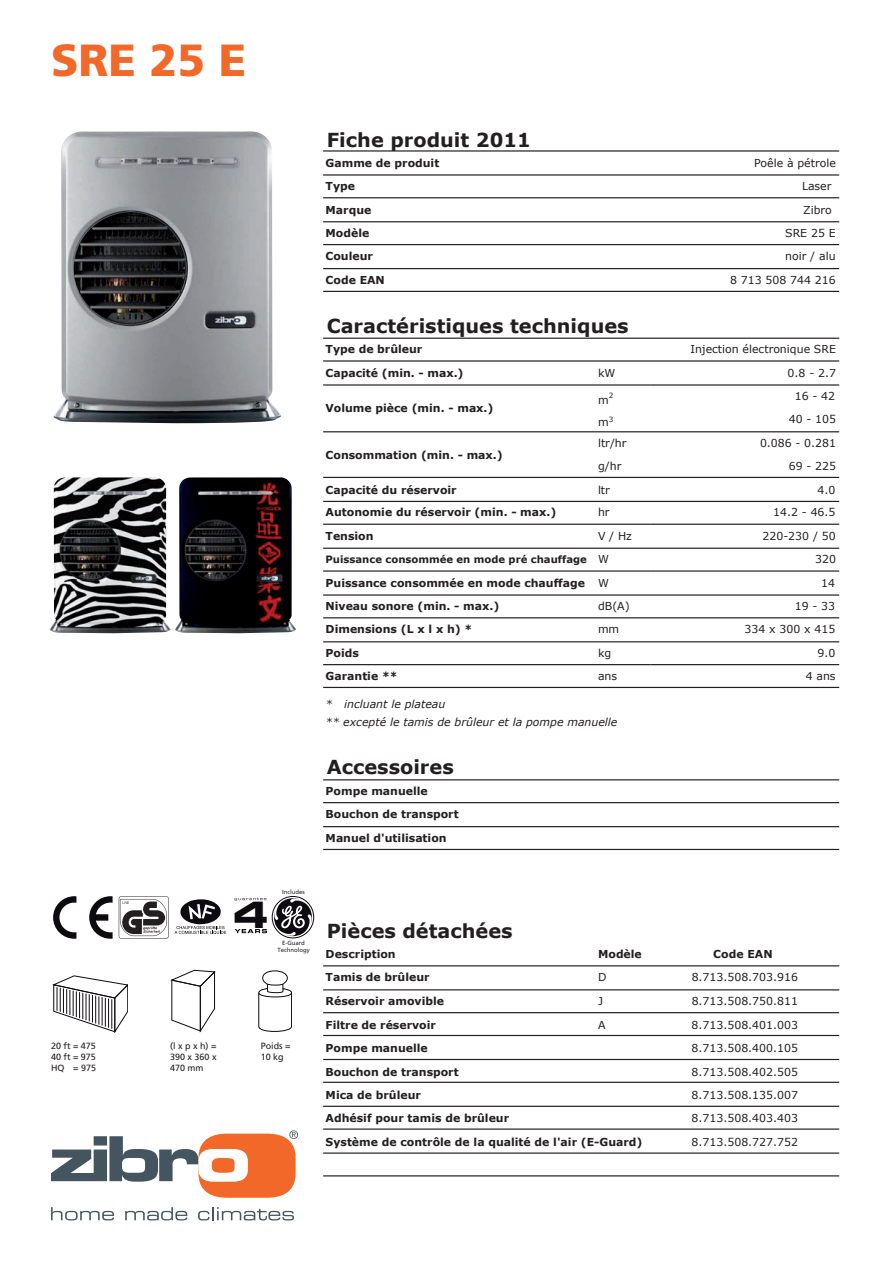
<style>
.page{position:relative;width:893px;height:1263px;background:#fff}
.page>*{position:absolute;margin:0;border:0;box-sizing:border-box;transform-origin:0 0}
.t1{font:900 45px "Frutiger";color:#f26829}
.t2{font:36.45px "Eurostile LT Std Bold Ex 2";color:#0e0b10}
.t3{font:700 19.35px "Verdana";color:#231f20}
.t4{font:700 10.95px/22.8px "Verdana";color:#231f20}
.t5{font:10.95px/22.8px "Verdana";color:#231f20}
.t6{font:italic 10.95px "Verdana";color:#231f20}
.t7{font:700 10.05px "Verdana";color:#231f20}
.t8{font:9px/10.8px "Frutiger";color:#231f20;text-align:justify}
.t9{font:7.2px "Verdana";color:#231f20}
.t10{font:6px/7.2px "Frutiger";color:#231f20;text-align:center}
.s1{font-weight:400;font-size:10.95px}
.s2{font-weight:400}
</style>
<div class="page">
<svg style="left:51px;top:1130px;width:247px;height:68px"></svg>
<svg style="left:51px;top:1207px;width:63px;height:13px"></svg>
<svg style="left:125px;top:1207px;width:62px;height:13px"></svg>
<svg style="left:198px;top:1207px;width:96px;height:13px"></svg>
<svg style="left:323px;top:150px;width:516px;height:2px"></svg>
<svg style="left:323px;top:174px;width:516px;height:2px"></svg>
<svg style="left:323px;top:197px;width:516px;height:1px"></svg>
<svg style="left:323px;top:221px;width:516px;height:1px"></svg>
<svg style="left:323px;top:244px;width:516px;height:1px"></svg>
<svg style="left:323px;top:268px;width:516px;height:1px"></svg>
<svg style="left:323px;top:291px;width:516px;height:1px"></svg>
<svg style="left:323px;top:338px;width:516px;height:1px"></svg>
<svg style="left:323px;top:360px;width:516px;height:2px"></svg>
<svg style="left:323px;top:384px;width:516px;height:2px"></svg>
<svg style="left:323px;top:431px;width:516px;height:1px"></svg>
<svg style="left:323px;top:477px;width:516px;height:1px"></svg>
<svg style="left:323px;top:501px;width:516px;height:1px"></svg>
<svg style="left:323px;top:524px;width:516px;height:1px"></svg>
<svg style="left:323px;top:548px;width:516px;height:1px"></svg>
<svg style="left:323px;top:570px;width:516px;height:2px"></svg>
<svg style="left:323px;top:594px;width:516px;height:2px"></svg>
<svg style="left:323px;top:617px;width:516px;height:1px"></svg>
<svg style="left:323px;top:641px;width:516px;height:1px"></svg>
<svg style="left:323px;top:664px;width:516px;height:1px"></svg>
<svg style="left:323px;top:687px;width:516px;height:1px"></svg>
<svg style="left:323px;top:779px;width:516px;height:1px"></svg>
<svg style="left:323px;top:802px;width:516px;height:1px"></svg>
<svg style="left:323px;top:826px;width:516px;height:1px"></svg>
<svg style="left:323px;top:849px;width:516px;height:1px"></svg>
<svg style="left:323px;top:965px;width:516px;height:1px"></svg>
<svg style="left:323px;top:989px;width:516px;height:1px"></svg>
<svg style="left:323px;top:1012px;width:516px;height:1px"></svg>
<svg style="left:323px;top:1035px;width:516px;height:1px"></svg>
<svg style="left:323px;top:1059px;width:516px;height:1px"></svg>
<svg style="left:323px;top:1082px;width:516px;height:1px"></svg>
<svg style="left:323px;top:1106px;width:516px;height:1px"></svg>
<svg style="left:323px;top:1128px;width:516px;height:2px"></svg>
<svg style="left:323px;top:1152px;width:516px;height:2px"></svg>
<svg style="left:323px;top:1175px;width:516px;height:1px"></svg>
<img style="left:53px;top:131px;width:228px;height:292px">
<svg style="left:258px;top:970px;width:34px;height:62px"></svg>
<svg style="left:171px;top:970px;width:44px;height:62px"></svg>
<svg style="left:53px;top:975px;width:75px;height:57px"></svg>
<hr style="left:108px;top:998px;width:1px;height:30px;background:#0e0b10">
<hr style="left:111px;top:999px;width:1px;height:30px;background:#0e0b10">
<svg style="left:175px;top:899px;width:51px;height:35px"></svg>
<svg style="left:119px;top:896px;width:50px;height:43px"></svg>
<svg style="left:53px;top:896px;width:23px;height:43px"></svg>
<svg style="left:89px;top:896px;width:24px;height:43px"></svg>
<svg style="left:234px;top:896px;width:80px;height:42px"></svg>
<img style="left:49px;top:477px;width:122px;height:156px">
<img style="left:175px;top:477px;width:121px;height:156px">
<h1 class="t1" style="left:51px;top:33px;width:197px">SRE 25 E</h1>
<h3 class="t3" style="left:327px;top:126px;width:206px">Fiche produit 2011</h3>
<p class="t4" style="left:326px;top:152px;width:115px">Gamme de produit<br>Type</p>
<p class="t4" style="left:326px;top:198px;width:47px">Marque</p>
<p class="t4" style="left:326px;top:221px;width:49px">Modèle<br>Couleur</p>
<p class="t4" style="left:326px;top:268px;width:61px">Code EAN</p>
<h3 class="t3" style="left:327px;top:312px;width:303px">Caractéristiques techniques</h3>
<p class="t5" style="left:802px;top:152px;width:35px;text-indent:-48px">Poêle à pétrole<br>Laser</p>
<p class="t5" style="left:785px;top:198px;width:52px;text-indent:18px">Zibro<br>SRE 25 E noir / alu</p>
<p class="t5" style="left:730px;top:268px;width:107px">8 713 508 744 216</p>
<p class="t4" style="left:326px;top:337px;width:139px;line-height:24px">Type de brûleur<br>Capacité (min. - max.)</p>
<p class="t4" style="left:326px;top:396px;width:169px">Volume pièce (min. - max.)</p>
<p class="t4" style="left:326px;top:443px;width:179px">Consommation (min. - max.)</p>
<p class="t5" style="left:690px;top:338px;width:147px">Injection électronique SRE</p>
<p class="t5" style="left:598px;top:362px;width:19px">kW</p>
<p class="t5" style="left:788px;top:362px;width:50px">0.8 - 2.7</p>
<p class="t5" style="left:598px;top:388px;width:12px">m</p>
<p class="t9" style="left:609px;top:390px;width:6px">2</p>
<p class="t5" style="left:795px;top:384px;width:42px">16 - 42</p>
<p class="t5" style="left:598px;top:411px;width:17px">m<sup>3</sup></p>
<p class="t5" style="left:789px;top:407px;width:49px">40 - 105</p>
<p class="t5" style="left:598px;top:431px;width:30px">ltr/hr</p>
<p class="t5" style="left:760px;top:431px;width:78px">0.086 - 0.281</p>
<p class="t5" style="left:598px;top:454px;width:25px">g/hr</p>
<p class="t5" style="left:789px;top:454px;width:49px">69 - 225</p>
<p class="t4" style="left:326px;top:478px;width:133px">Capacité du réservoir</p>
<p class="t5" style="left:598px;top:478px;width:13px">ltr</p>
<p class="t5" style="left:818px;top:478px;width:19px">4.0</p>
<p class="t4" style="left:326px;top:501px;width:232px">Autonomie du réservoir (min. - max.)</p>
<p class="t5" style="left:598px;top:501px;width:13px">hr</p>
<p class="t5" style="left:773px;top:501px;width:64px">14.2 - 46.5</p>
<p class="t4" style="left:326px;top:525px;width:49px">Tension</p>
<p class="t5" style="left:598px;top:525px;width:35px">V/Hz</p>
<p class="t5" style="left:762px;top:525px;width:75px">220-230 / 50</p>
<p class="t7" style="left:326px;top:552px;width:285px">Puissance consommée en mode pré chauffage <span class="s1">W</span></p>
<p class="t5" style="left:815px;top:548px;width:22px">320</p>
<p class="t4" style="left:326px;top:572px;width:285px">Puissance consommée en mode chauffage <span class="s2">W</span></p>
<p class="t5" style="left:821px;top:572px;width:15px">14</p>
<p class="t4" style="left:326px;top:594px;width:175px">Niveau sonore (min. - max.)</p>
<p class="t5" style="left:598px;top:594px;width:33px">dB(A)</p>
<p class="t5" style="left:795px;top:594px;width:42px">19 - 33</p>
<p class="t4" style="left:326px;top:617px;width:148px">Dimensions (L x l x h) *</p>
<p class="t5" style="left:598px;top:617px;width:23px">mm</p>
<p class="t5" style="left:744px;top:617px;width:92px">334 x 300 x 415</p>
<p class="t4" style="left:326px;top:641px;width:35px">Poids</p>
<p class="t5" style="left:598px;top:641px;width:15px">kg</p>
<p class="t5" style="left:818px;top:641px;width:19px">9.0</p>
<p class="t4" style="left:326px;top:664px;width:74px">Garantie **</p>
<p class="t5" style="left:598px;top:664px;width:21px">ans</p>
<p class="t5" style="left:806px;top:664px;width:31px">4 ans</p>
<p class="t6" style="left:326px;top:697px;width:121px">* incluant le plateau</p>
<p class="t6" style="left:326px;top:715px;width:293px">** excepté le tamis de brûleur et la pompe manuelle</p>
<h3 class="t3" style="left:327px;top:754px;width:129px">Accessoires</h3>
<p class="t4" style="left:326px;top:779px;width:135px">Pompe manuelle<br>Bouchon de transport</p>
<p class="t4" style="left:326px;top:826px;width:123px">Manuel d'utilisation</p>
<h2 class="t2" style="left:233px;top:889px;width:37px">4</h2>
<p class="t10" style="left:282px;top:888px;width:24px">Includes</p>
<p class="t10" style="left:277px;top:939px;width:34px">E-Guard<br>Technology</p>
<p class="t8" style="left:51px;top:1041px;width:47px">20 ft = 475<br>40 ft = 975<br>HQ = 975</p>
<p class="t8" style="left:170px;top:1041px;width:48px">(l x p x h) = 390 x 360 x 470 mm</p>
<p class="t8" style="left:261px;top:1041px;width:31px">Poids =<br>10 kg</p>
<h3 class="t3" style="left:327px;top:917px;width:187px">Pièces détachées</h3>
<p class="t4" style="left:326px;top:942px;width:72px">Description</p>
<p class="t4" style="left:598px;top:942px;width:45px">Modèle</p>
<p class="t4" style="left:713px;top:942px;width:61px">Code EAN</p>
<p class="t4" style="left:326px;top:965px;width:106px">Tamis de brûleur</p>
<p class="t5" style="left:598px;top:965px;width:10px">D</p>
<p class="t5" style="left:692px;top:965px;width:108px">8.713.508.703.916</p>
<p class="t4" style="left:326px;top:989px;width:120px">Réservoir amovible</p>
<p class="t5" style="left:598px;top:989px;width:6px">J</p>
<p class="t5" style="left:692px;top:989px;width:108px">8.713.508.750.811</p>
<p class="t4" style="left:326px;top:1013px;width:112px">Filtre de réservoir</p>
<p class="t5" style="left:598px;top:1014px;width:9px">A</p>
<p class="t5" style="left:692px;top:1014px;width:108px">8.713.508.401.003</p>
<p class="t4" style="left:326px;top:1036px;width:104px">Pompe manuelle</p>
<p class="t5" style="left:692px;top:1036px;width:108px">8.713.508.400.105</p>
<p class="t4" style="left:326px;top:1060px;width:135px">Bouchon de transport</p>
<p class="t5" style="left:692px;top:1060px;width:108px">8.713.508.402.505</p>
<p class="t4" style="left:326px;top:1083px;width:97px">Mica de brûleur</p>
<p class="t5" style="left:692px;top:1083px;width:108px">8.713.508.135.007</p>
<p class="t4" style="left:326px;top:1106px;width:185px">Adhésif pour tamis de brûleur</p>
<p class="t5" style="left:692px;top:1106px;width:108px">8.713.508.403.403</p>
<p class="t4" style="left:326px;top:1130px;width:318px">Système de contrôle de la qualité de l'air (E-Guard)</p>
<p class="t5" style="left:692px;top:1130px;width:108px">8.713.508.727.752</p>
</div>
